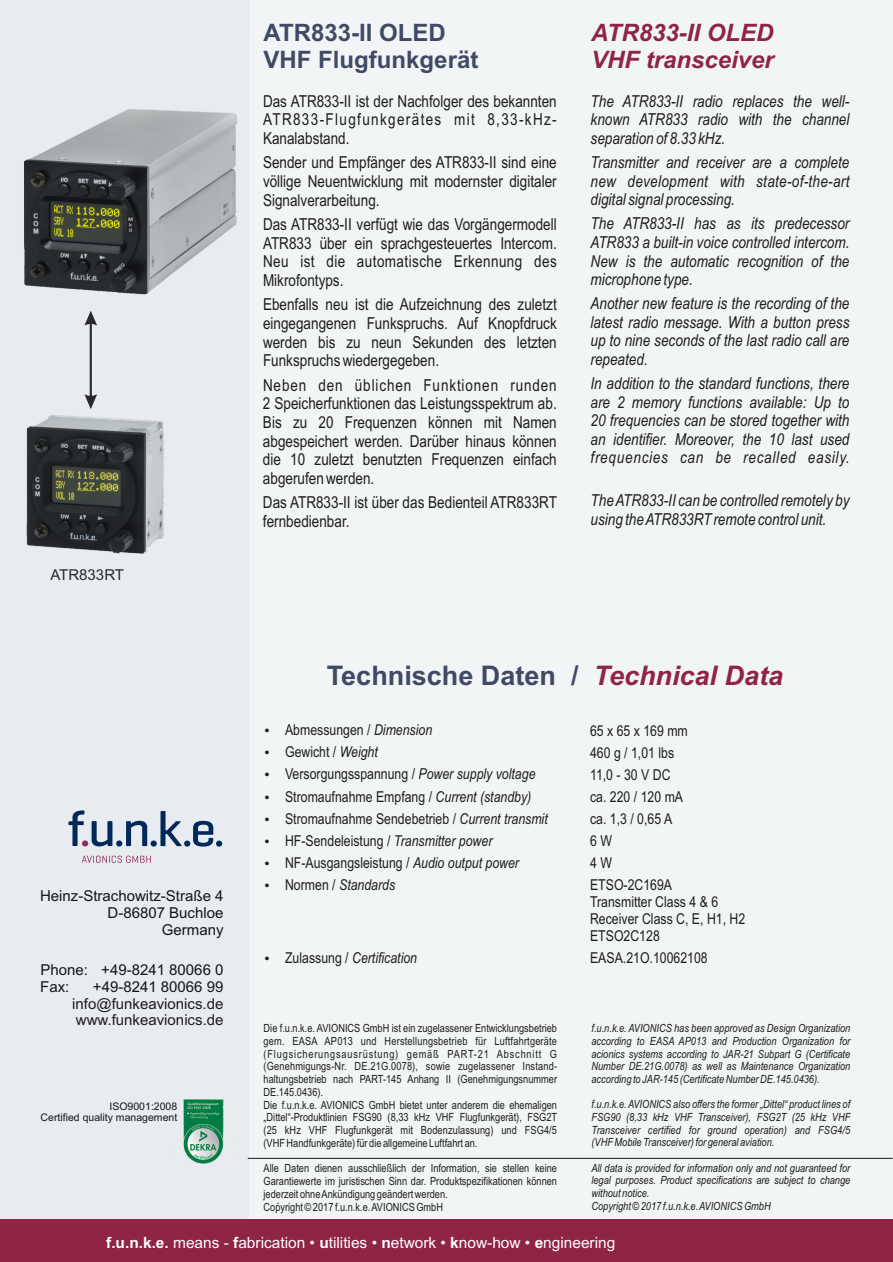
<style>
.page{position:relative;width:893px;height:1262px;background:#fff}
.page>*{position:absolute;margin:0;border:0;box-sizing:border-box;transform-origin:0 0}
.t1{font:700 27px "Arial";color:#404a66}
.t2{font:700 24px/26.8px "Arial";color:#404a66}
.t3{font:italic 700 24px/26.8px "Arial";color:#8f2445}
.t4{font:16.5px/18.8px "Arial Narrow";color:#1f1c1c;text-align:justify}
.t5{font:italic 16.5px/18.6px "Arial Narrow";color:#1f1c1c;text-align:justify}
.t6{font:15.45px "Arial";color:#fff}
.t7{font:15px/22px "Arial Narrow";color:#1f1c1c}
.t8{font:15px/16.8px "Arial";color:#151616;text-align:right}
.t9{font:15px/16.8px "Arial";color:#1f1c1c}
.t10{font:italic 15px "Arial Narrow";color:#1f1c1c}
.t11{font:15px "Arial";color:#2b2929}
.t12{font:12px "Arial";color:#2b2929}
.t13{font:11.25px/12.8px "Arial Narrow";color:#1f1c1c}
.t14{font:italic 11.25px/12.6px "Arial Narrow";color:#1f1c1c;text-align:justify}
.t15{font:10.5px/11.7px "Arial";color:#151616;text-align:right}
.s1{font-style:italic;color:#8f2445}
.s2{font-style:italic}
.s3{font-style:normal}
.s4{font-weight:700}
</style>
<div class="page">
<div style="left:249px;top:0;width:644px;height:1219px;background:#f2f5f5"></div>
<div style="left:0;top:4px;width:249px;height:1257px;background:#e8ebf0"></div>
<div style="left:250px;top:1233px;width:643px;height:29px;background:#8f2445"></div>
<div style="left:0;top:0;width:249px;height:36px;background:#e8ebf0"></div>
<svg style="left:84px;top:311px;width:13px;height:27px"></svg>
<div style="left:0;top:1219px;width:893px;height:42px;background:#8f2445"></div>
<hr style="left:248px;top:1157px;width:644px;height:1px;background:#151616">
<svg style="left:68px;top:810px;width:154px;height:36px"></svg>
<svg style="left:82px;top:855px;width:69px;height:8px"></svg>
<img style="left:183px;top:1099px;width:41px;height:64px">
<img style="left:24px;top:109px;width:213px;height:186px">
<img style="left:26px;top:338px;width:138px;height:216px">
<img style="left:128px;top:216px;width:5px;height:17px">
<h2 class="t2" style="left:263px;top:21px;width:216px">ATR833-II OLED<br>VHF Flugfunkgerät</h2>
<h2 class="t3" style="left:591px;top:22px;width:184px">ATR833-II OLED<br>VHF transceiver</h2>
<p class="t11" style="left:50px;top:569px;width:75px">ATR833RT</p>
<p class="t8" style="left:40px;top:889px;width:185px">Heinz-Strachowitz-Straße 4<br>D-86807 Buchloe<br>Germany</p>
<p class="t8" style="left:40px;top:962px;width:185px;text-align:left">Phone: +49-8241 80066 0<br>Fax:</p>
<p class="t8" style="left:93px;top:979px;width:132px">+49-8241 80066 99</p>
<p class="t9" style="left:72px;top:996px;width:153px">info@funkeavionics.de www.funkeavionics.de</p>
<p class="t15" style="left:41px;top:1101px;width:138px">ISO9001:2008<br>Certified quality management</p>
<p class="t4" style="left:263px;top:93px;width:295px">Das ATR833-II ist der Nachfolger des bekannten ATR833-Flugfunkgerätes mit 8,33-kHz-Kanalabstand.</p>
<p class="t4" style="left:263px;top:155px;width:295px">Sender und Empfänger des ATR833-II sind eine völlige Neuentwicklung mit modernster digitaler Signalverarbeitung.</p>
<p class="t4" style="left:263px;top:216px;width:295px">Das ATR833-II verfügt wie das Vorgängermodell ATR833 über ein sprachgesteuertes Intercom.<br>Neu ist die automatische Erkennung des Mikrofontyps.</p>
<p class="t4" style="left:263px;top:297px;width:295px">Ebenfalls neu ist die Aufzeichnung des zuletzt eingegangenen Funkspruchs. Auf Knopfdruck werden bis zu neun Sekunden des letzten Funkspruchs wiedergegeben.</p>
<p class="t4" style="left:263px;top:377px;width:295px">Neben den üblichen Funktionen runden 2 Speicherfunktionen das Leistungsspektrum ab.<br>Bis zu 20 Frequenzen können mit Namen abgespeichert werden. Darüber hinaus können die 10 zuletzt benutzten Frequenzen einfach abgerufen werden.</p>
<p class="t4" style="left:263px;top:495px;width:295px">Das ATR833-II ist über das Bedienteil ATR833RT fernbedienbar.</p>
<p class="t5" style="left:590px;top:93px;width:260px">The ATR833-II radio replaces the well&shy;known ATR833 radio with the channel separation of 8.33 kHz.</p>
<p class="t5" style="left:590px;top:155px;width:260px">Transmitter and receiver are a complete new development with state-of-the-art digital signal processing.</p>
<p class="t5" style="left:590px;top:216px;width:260px">The ATR833-II has as its predecessor ATR833 a built-in voice controlled intercom.<br>New is the automatic recognition of the microphone type.</p>
<p class="t5" style="left:590px;top:296px;width:260px">Another new feature is the recording of the latest radio message. With a button press up to nine seconds of the last radio call are repeated.</p>
<p class="t5" style="left:590px;top:375px;width:260px">In addition to the standard functions, there are 2 memory functions available: Up to 20 frequencies can be stored together with an identifier. Moreover, the 10 last used frequencies can be recalled easily.</p>
<p class="t5" style="left:590px;top:492px;width:260px">The ATR833-II can be controlled remotely by using the ATR833RTremote control unit.</p>
<h1 class="t1" style="left:327px;top:665px;width:458px">Technische Daten / <span class="s1">Technical Data</span></h1>
<p class="t7" style="left:285px;top:720px;width:264px">Abmessungen / <span class="s2">Dimension<br></span>Gewicht / <span class="s2">Weight<br></span>Versorgungsspannung / <span class="s2">Power supply voltage </span>Stromaufnahme Empfang / <span class="s2">Current (standby)<br></span>Stromaufnahme Sendebetrieb / <span class="s2">Current transmit </span>HF-Sendeleistung / <span class="s2">Transmitter power </span>NF-Ausgangsleistung / <span class="s2">Audio output power </span>Normen / <span class="s2">Standards</span></p>
<p class="t10" style="left:285px;top:951px;width:133px"><span class="s3">Zulassung /</span> Certification</p>
<p class="t13" style="left:263px;top:1023px;width:295px">Die f.u.n.k.e. AVIONICS GmbH ist ein zugelassener Entwicklungsbetrieb gem. EASA AP013 und Herstellungsbetrieb für Luftfahrtgeräte (Flugsicherungsausrüstung) gemäß PART-21 Abschnitt G (Genehmigungs-Nr. DE.21G.0078), sowie zugelassener Instand&shy;haltungsbetrieb nach PART-145 Anhang II (Genehmigungsnummer DE.145.0436).<br>Die f.u.n.k.e. AVIONICS GmbH bietet unter anderem die ehemaligen „Dittel“-Produktlinien FSG90 (8,33 kHz VHF Flugfunkgerät), FSG2T (25 kHz VHF Flugfunkgerät mit Bodenzulassung) und FSG4/5 (VHF Handfunkgeräte) für die allgemeine Luftfahrt an.</p>
<p class="t13" style="left:263px;top:1163px;width:295px">Alle Daten dienen ausschließlich der Information, sie stellen keine Garantiewerte im juristischen Sinn dar. Produktspezifikationen können jederzeit ohne Ankündigung geändert werden.<br>Copyright © 2017 f.u.n.k.e. AVIONICS GmbH</p>
<p class="t12" style="left:276px;top:1195px;width:5px">.</p>
<p class="t7" style="left:590px;top:720px;width:99px">65 x 65 x 169 mm<br>460 g / 1,01 lbs<br>11,0 - 30 V DC ca. 220 / 120 mA ca. 1,3 / 0,65 A<br>6 W<br>4 W<br>ETSO-2C169A</p>
<p class="t7" style="left:590px;top:894px;width:157px;line-height:17px">Transmitter Class 4 &amp; 6<br>Receiver Class C, E, H1, H2<br>ETSO2C128</p>
<p class="t7" style="left:590px;top:948px;width:119px">EASA.21O.10062108</p>
<p class="t14" style="left:591px;top:1023px;width:260px">f.u.n.k.e. AVIONICS has been approved as Design Organization according to EASA AP013 and Production Organization for acionics systems according to JAR-21 Subpart G (Certificate Number DE.21G.0078) as well as Maintenance Organization according to JAR-145 (Certificate Number DE.145.0436).</p>
<p class="t14" style="left:591px;top:1099px;width:260px">f.u.n.k.e. AVIONICS also offers the former „Dittel“ product lines of FSG90 (8,33 kHz VHF Transceiver), FSG2T (25 kHz VHF Transceiver certified for ground operation) and FSG4/5 (VHF Mobile Transceiver) for general aviation.</p>
<p class="t14" style="left:591px;top:1162px;width:260px;text-align:left">All data is provided for information only and not guaranteed for legal purposes. Product specifications are subject to change without notice.<br>Copyright © 2017 f.u.n.k.e. AVIONICS GmbH</p>
<p class="t6" style="left:106px;top:1236px;width:510px"><span class="s4">f.u.n.k.e.</span> means - <span class="s4">f</span>abrication • <span class="s4">u</span>tilities • <span class="s4">n</span>etwork • <span class="s4">k</span>now-how • <span class="s4">e</span>ngineering</p>
</div>
